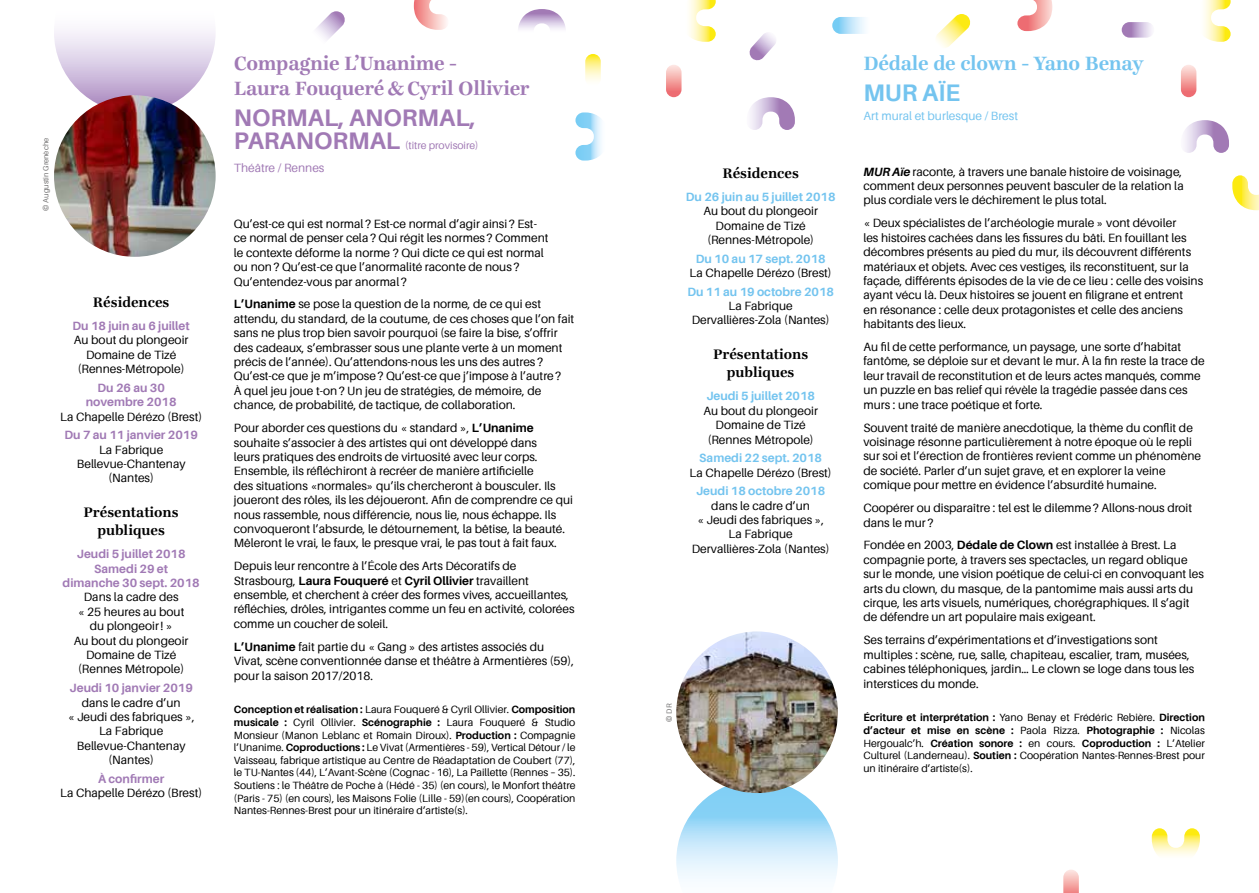
<style>
.page{position:relative;width:1259px;height:893px;background:#fff}
.page>*{position:absolute;margin:0;border:0;box-sizing:border-box;transform-origin:0 0}
.t1{font:700 24px/22.5px "Aileron";color:#a17ab5}
.t2{font:700 24px "Aileron";color:#74c4ef}
.t3{font:700 21px/25.5px "Ingeborg";letter-spacing:-.01em;color:#a17ab5}
.t4{font:700 21px "Ingeborg";letter-spacing:-.015em;color:#74c4ef}
.t5{font:700 15px/18px "Ingeborg";color:#000;text-align:center}
.t6{font:12px/14.4px "Aileron";color:#000}
.t7{font:700 12px/14.4px "Aileron";color:#a17ab5;text-align:center}
.t8{font:700 12px "Aileron";color:#74c4ef}
.t9{font:12px "Aileron";color:#74c4ef}
.t10{font:12px "Aileron";color:#a17ab5}
.t11{font:10.5px/12.6px "Aileron";color:#000;text-align:justify}
.t12{font:10.5px "Aileron";color:#a17ab5}
.t13{font:7.5px "Aileron";color:#706f6f}
.s1{font-weight:700}
.s2{font-weight:700;font-style:italic}
</style>
<div class="page">
<svg style="left:1181px;top:65px;width:15px;height:32px"></svg>
<svg style="left:666px;top:65px;width:15px;height:32px"></svg>
<svg style="left:1121px;top:22px;width:33px;height:16px"></svg>
<svg style="left:749px;top:33px;width:27px;height:28px"></svg>
<svg style="left:1063px;top:870px;width:15px;height:23px"></svg>
<svg style="left:1184px;top:120px;width:45px;height:33px"></svg>
<svg style="left:750px;top:97px;width:45px;height:33px"></svg>
<svg style="left:1204px;top:0;width:26px;height:42px"></svg>
<svg style="left:689px;top:0;width:27px;height:42px"></svg>
<svg style="left:1151px;top:828px;width:49px;height:28px"></svg>
<svg style="left:1017px;top:0;width:35px;height:31px"></svg>
<svg style="left:1232px;top:175px;width:27px;height:35px"></svg>
<svg style="left:832px;top:17px;width:42px;height:17px"></svg>
<svg style="left:936px;top:14px;width:35px;height:34px"></svg>
<svg style="left:316px;top:11px;width:29px;height:29px"></svg>
<svg style="left:585px;top:54px;width:16px;height:32px"></svg>
<svg style="left:518px;top:9px;width:48px;height:20px"></svg>
<svg style="left:414px;top:0;width:33px;height:30px"></svg>
<svg style="left:54px;top:30px;width:161px;height:83px"></svg>
<img style="left:54px;top:95px;width:162px;height:162px;border-radius:81px">
<svg style="left:575px;top:112px;width:27px;height:49px"></svg>
<svg style="left:676px;top:780px;width:162px;height:99px"></svg>
<img style="left:676px;top:631px;width:162px;height:162px;border-radius:81px">
<p class="t13" style="left:42px;top:211px;width:74px;rotate:-90deg">© Augustin Grenèche</p>
<p class="t5" style="left:93px;top:293px;width:78px">Résidences</p>
<p class="t7" style="left:72px;top:319px;width:119px">Du 18 juin au 6 juillet</p>
<p class="t6" style="left:74px;top:333px;width:116px;text-align:center">Au bout du plongeoir<br>Domaine de Tizé (Rennes-Métropole)</p>
<p class="t7" style="left:86px;top:380px;width:92px">Du 26 au 30 novembre 2018</p>
<p class="t6" style="left:60px;top:409px;width:144px">La Chapelle Dérézo (Brest)</p>
<p class="t7" style="left:65px;top:428px;width:135px">Du 7 au 11 janvier 2019</p>
<p class="t6" style="left:77px;top:442px;width:110px;text-align:center">La Fabrique<br>Bellevue-Chantenay (Nantes)</p>
<p class="t5" style="left:84px;top:504px;width:97px">Présentations publiques</p>
<p class="t7" style="left:63px;top:547px;width:139px">Jeudi 5 juillet 2018<br>Samedi 29 et<br>dimanche 30 sept. 2018</p>
<p class="t6" style="left:74px;top:590px;width:116px;text-align:center">Dans la cadre des<br>« 25 heures au bout du plongeoir! »<br>Au bout du plongeoir<br>Domaine de Tizé (Rennes Métropole)</p>
<p class="t7" style="left:70px;top:681px;width:125px">Jeudi 10 janvier 2019</p>
<p class="t6" style="left:68px;top:695px;width:128px;text-align:center">dans le cadre d’un<br>« Jeudi des fabriques »,<br>La Fabrique<br>Bellevue-Chantenay (Nantes)</p>
<p class="t7" style="left:98px;top:771px;width:68px">À confirmer</p>
<p class="t6" style="left:60px;top:786px;width:144px">La Chapelle Dérézo (Brest)</p>
<h2 class="t3" style="left:234px;top:51px;width:297px">Compagnie L’Unanime -<br>Laura Fouqueré &amp; Cyril Ollivier</h2>
<h1 class="t1" style="left:234px;top:107px;width:243px">NORMAL, ANORMAL,<br>PARANORMAL</h1>
<p class="t12" style="left:405px;top:140px;width:75px">(titre provisoire)</p>
<p class="t10" style="left:234px;top:161px;width:92px">Théâtre / Rennes</p>
<p class="t6" style="left:234px;top:217px;width:316px">Qu’est-ce qui est normal ? Est-ce normal d’agir ainsi ? Est&shy;ce normal de penser cela? Qui régit les normes ? Comment le contexte déforme la norme ? Qui dicte ce qui est normal ou non? Qu’est-ce que l’anormalité raconte de nous ?<br>Qu’entendez-vous par anormal ?</p>
<p class="t6" style="left:234px;top:297px;width:342px"><span class="s1">L’Unanime</span> se pose la question de la norme, de ce qui est attendu, du standard, de la coutume, de ces choses que l’on fait sans ne plus trop bien savoir pourquoi (se faire la bise, s’offrir des cadeaux, s’embrasser sous une plante verte à un moment précis de l’année). Qu’attendons-nous les uns des autres ?<br>Qu’est-ce que je m’impose? Qu’est-ce que j’impose à l’autre?<br>À quel jeu joue t-on? Un jeu de stratégies, de mémoire, de chance, de probabilité, de tactique, de collaboration.</p>
<p class="t6" style="left:234px;top:421px;width:340px">Pour aborder ces questions du « standard », <span class="s1">L’Unanime </span>souhaite s’associer à des artistes qui ont développé dans<br>leurs pratiques des endroits de virtuosité avec leur corps.<br>Ensemble, ils réfléchiront à recréer de manière artificielle<br>des situations «normales» qu’ils chercheront à bousculer. Ils joueront des rôles, ils les déjoueront. Afin de comprendre ce qui nous rassemble, nous différencie, nous lie, nous échappe. Ils convoqueront l’absurde, le détournement, la bêtise, la beauté.<br>Mêleront le vrai, le faux, le presque vrai, le pas tout à fait faux.</p>
<p class="t6" style="left:234px;top:559px;width:342px">Depuis leur rencontre à l’École des Arts Décoratifs de Strasbourg, <span class="s1">Laura Fouqueré</span> et <span class="s1">Cyril Ollivier</span> travaillent ensemble, et cherchent à créer des formes vives, accueillantes, réfléchies, drôles, intrigantes comme un feu en activité, colorées comme un coucher de soleil.</p>
<p class="t6" style="left:234px;top:639px;width:341px"><span class="s1">L’Unanime</span> fait partie du « Gang » des artistes associés du<br>Vivat, scène conventionnée danse et théâtre à Armentières (59), pour la saison 2017/2018.</p>
<p class="t11" style="left:234px;top:704px;width:343px"><span class="s1">Conception et réalisation :</span> Laura Fouqueré &amp; Cyril Ollivier. <span class="s1">Composition musicale :</span> Cyril Ollivier. <span class="s1">Scénographie :</span> Laura Fouqueré &amp; Studio Monsieur (Manon Leblanc et Romain Diroux). <span class="s1">Production :</span> Compagnie l’Unanime. <span class="s1">Coproductions :</span> Le Vivat (Armentières - 59), Vertical Détour / le Vaisseau, fabrique artistique au Centre de Réadaptation de Coubert (77), le TU-Nantes (44), L’Avant-Scène (Cognac - 16), La Paillette (Rennes – 35).<br>Soutiens : le Théâtre de Poche à (Hédé - 35) (en cours), le Monfort théâtre (Paris - 75) (en cours), les Maisons Folie (Lille - 59)(en cours), Coopération Nantes-Rennes-Brest pour un itinéraire d’artiste(s).</p>
<p class="t5" style="left:722px;top:164px;width:78px">Résidences</p>
<p class="t8" style="left:686px;top:190px;width:151px">Du 26 juin au 5 juillet 2018</p>
<p class="t6" style="left:703px;top:204px;width:116px;text-align:center">Au bout du plongeoir<br>Domaine de Tizé (Rennes-Métropole)</p>
<p class="t8" style="left:696px;top:252px;width:131px">Du 10 au 17 sept. 2018</p>
<p class="t6" style="left:689px;top:266px;width:144px">La Chapelle Dérézo (Brest)</p>
<p class="t8" style="left:687px;top:285px;width:148px">Du 11 au 19 octobre 2018</p>
<p class="t6" style="left:692px;top:299px;width:139px;text-align:center">La Fabrique<br>Dervallières-Zola (Nantes)</p>
<p class="t5" style="left:713px;top:346px;width:97px">Présentations publiques</p>
<p class="t8" style="left:706px;top:389px;width:110px">Jeudi 5 juillet 2018</p>
<p class="t6" style="left:703px;top:403px;width:116px;text-align:center">Au bout du plongeoir<br>Domaine de Tizé (Rennes Métropole)</p>
<p class="t8" style="left:699px;top:451px;width:124px">Samedi 22 sept. 2018</p>
<p class="t6" style="left:689px;top:465px;width:144px">La Chapelle Dérézo (Brest)</p>
<p class="t8" style="left:696px;top:484px;width:131px">Jeudi 18 octobre 2018</p>
<p class="t6" style="left:692px;top:498px;width:139px;text-align:center">dans le cadre d’un<br>« Jeudi des fabriques »,<br>La Fabrique<br>Dervallières-Zola (Nantes)</p>
<p class="t13" style="left:665px;top:722px;width:19px;rotate:-90deg">© DR</p>
<h2 class="t4" style="left:863px;top:50px;width:281px">Dédale de clown - Yano Benay</h2>
<h1 class="t2" style="left:863px;top:79px;width:98px">MUR AÏE</h1>
<p class="t9" style="left:863px;top:109px;width:156px">Art mural et burlesque / Brest</p>
<p class="t6" style="left:863px;top:164px;width:322px"><span class="s2">MUR Aïe</span> raconte, à travers une banale histoire de voisinage, comment deux personnes peuvent basculer de la relation la plus cordiale vers le déchirement le plus total.</p>
<p class="t6" style="left:863px;top:216px;width:341px">« Deux spécialistes de l’archéologie murale » vont dévoiler<br>les histoires cachées dans les fissures du bâti. En fouillant les décombres présents au pied du mur, ils découvrent différents matériaux et objets. Avec ces vestiges, ils reconstituent, sur la façade, différents épisodes de la vie de ce lieu : celle des voisins ayant vécu là. Deux histoires se jouent en filigrane et entrent<br>en résonance : celle deux protagonistes et celle des anciens habitants des lieux.</p>
<p class="t6" style="left:863px;top:340px;width:343px">Au fil de cette performance, un paysage, une sorte d’habitat fantôme, se déploie sur et devant le mur. À la fin reste la trace de leur travail de reconstitution et de leurs actes manqués, comme un puzzle en bas relief qui révèle la tragédie passée dans ces murs : une trace poétique et forte.</p>
<p class="t6" style="left:863px;top:420px;width:339px">Souvent traité de manière anecdotique, la thème du conflit de voisinage résonne particulièrement à notre époque où le repli sur soi et l’érection de frontières revient comme un phénomène de société. Parler d’un sujet grave, et en explorer la veine comique pour mettre en évidence l’absurdité humaine.</p>
<p class="t6" style="left:863px;top:501px;width:330px">Coopérer ou disparaître : tel est le dilemme? Allons-nous droit dans le mur ?</p>
<p class="t6" style="left:863px;top:538px;width:342px">Fondée en 2003, <span class="s1">Dédale de Clown</span> est installée à Brest. La compagnie porte, à travers ses spectacles, un regard oblique sur le monde, une vision poétique de celui-ci en convoquant les arts du clown, du masque, de la pantomime mais aussi arts du cirque, les arts visuels, numériques, chorégraphiques. Il s’agit de défendre un art populaire mais exigeant.</p>
<p class="t6" style="left:863px;top:633px;width:332px">Ses terrains d’expérimentations et d’investigations sont multiples : scène, rue, salle, chapiteau, escalier, tram, musées, cabines téléphoniques, jardin… Le clown se loge dans tous les interstices du monde.</p>
<p class="t11" style="left:863px;top:711px;width:343px"><span class="s1">Écriture et interprétation :</span> Yano Benay et Frédéric Rebière. <span class="s1">Direction d’acteur et mise en scène :</span> Paola Rizza. <span class="s1">Photographie :</span> Nicolas Hergoualc’h. <span class="s1">Création sonore :</span> en cours. <span class="s1">Coproduction :</span> L’Atelier Culturel (Landerneau). <span class="s1">Soutien :</span> Coopération Nantes-Rennes-Brest pour un itinéraire d’artiste(s).</p>
</div>
